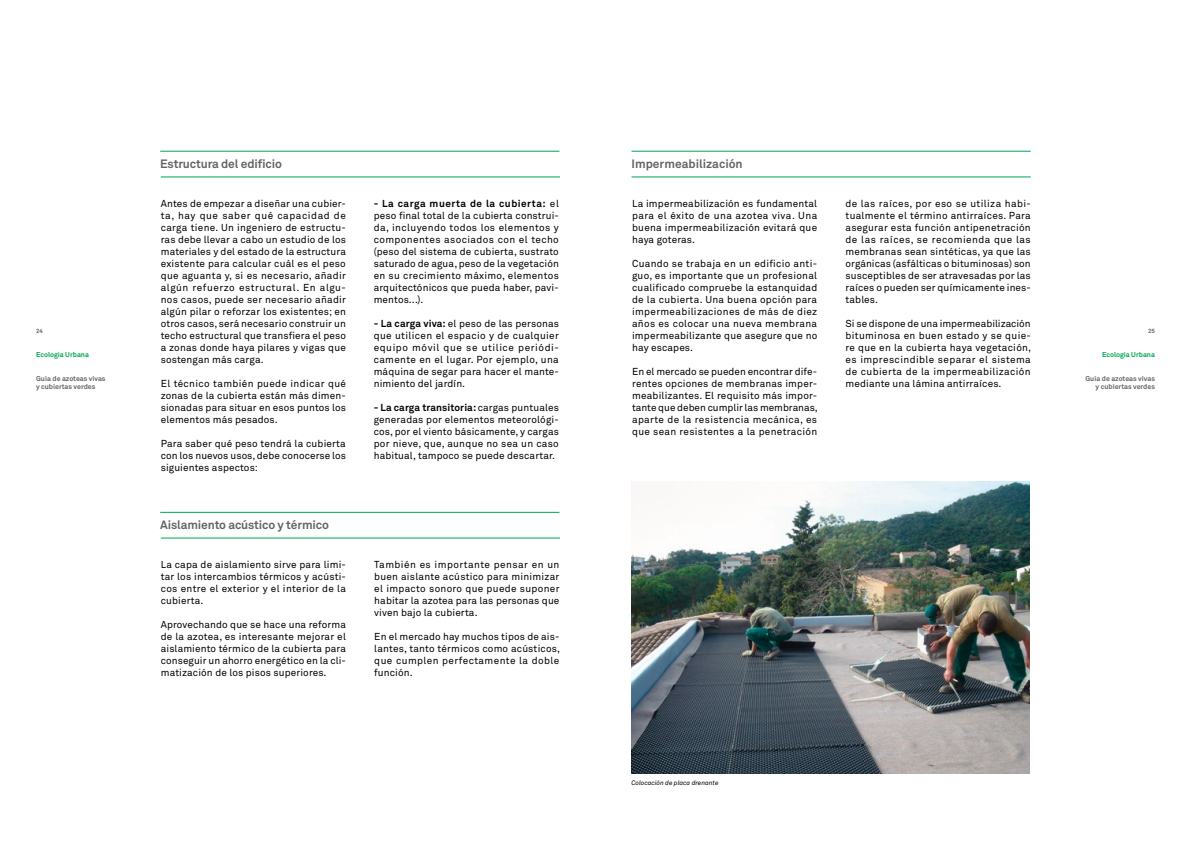
<style>
.page{position:relative;width:1191px;height:842px;background:#fff}
.page>*{position:absolute;margin:0;border:0;box-sizing:border-box;transform-origin:0 0}
.t1{font:700 12px "Akkurat";letter-spacing:-.01em;color:#636466}
.Estilo_de_párrafo_1{font:10px/12px "Akkurat";letter-spacing:.01em;color:#000;text-align:justify}
.t2{font:700 7px/8.4px "Akkurat";color:#636466}
.t3{font:700 7px "Akkurat";color:#00a651}
.t4{font:italic 6.5px "Akkurat";color:#000}
.t5{font:700 6px "Akkurat";color:#636466}
.s1{font-weight:700}
</style>
<div class="page">
<hr style="left:631px;top:151px;width:399px;height:1px;background:#00a651">
<hr style="left:631px;top:177px;width:399px;height:1px;background:#00a651">
<img style="left:631px;top:482px;width:398px;height:291px">
<hr style="left:160px;top:151px;width:399px;height:1px;background:#00a651">
<hr style="left:160px;top:512px;width:399px;height:1px;background:#00a651">
<hr style="left:161px;top:177px;width:399px;height:1px;background:#00a651">
<hr style="left:161px;top:538px;width:399px;height:1px;background:#00a651">
<p class="t1" style="left:631px;top:156px;width:113px">Impermeabilización</p>
<p class="Estilo_de_párrafo_1" style="left:632px;top:198px;width:187px">La impermeabilización es fundamental para el éxito de una azotea viva. Una buena impermeabilización evitará que haya goteras.</p>
<p class="Estilo_de_párrafo_1" style="left:632px;top:258px;width:187px">Cuando se trabaja en un edificio anti&shy;guo, es importante que un profesional cualificado compruebe la estanquidad de la cubierta. Una buena opción para impermeabilizaciones de más de diez años es colocar una nueva membrana impermeabilizante que asegure que no hay escapes.</p>
<p class="Estilo_de_párrafo_1" style="left:632px;top:366px;width:187px">En el mercado se pueden encontrar dife&shy;rentes opciones de membranas imper&shy;meabilizantes. El requisito más impor&shy;tante que deben cumplir las membranas, aparte de la resistencia mecánica, es que sean resistentes a la penetración</p>
<p class="t1" style="left:160px;top:156px;width:123px">Estructura del edificio</p>
<p class="Estilo_de_párrafo_1" style="left:161px;top:198px;width:187px">Antes de empezar a diseñar una cubier&shy;ta, hay que saber qué capacidad de carga tiene. Un ingeniero de estructu&shy;ras debe llevar a cabo un estudio de los materiales y del estado de la estructura existente para calcular cuál es el peso que aguanta y, si es necesario, añadir algún refuerzo estructural. En algu&shy;nos casos, puede ser necesario añadir algún pilar o reforzar los existentes; en otros casos, será necesario construir un techo estructural que transfiera el peso a zonas donde haya pilares y vigas que sostengan más carga.</p>
<p class="Estilo_de_párrafo_1" style="left:161px;top:378px;width:187px">El técnico también puede indicar qué zonas de la cubierta están más dimen&shy;sionadas para situar en esos puntos los elementos más pesados.</p>
<p class="Estilo_de_párrafo_1" style="left:161px;top:438px;width:187px">Para saber qué peso tendrá la cubierta con los nuevos usos, debe conocerse los siguientes aspectos:</p>
<p class="Estilo_de_párrafo_1" style="left:374px;top:198px;width:187px"><span class="s1">- La carga muerta de la cubierta:</span> el peso final total de la cubierta construi&shy;da, incluyendo todos los elementos y componentes asociados con el techo (peso del sistema de cubierta, sustrato saturado de agua, peso de la vegetación en su crecimiento máximo, elementos arquitectónicos que pueda haber, pavi&shy;mentos...).</p>
<p class="Estilo_de_párrafo_1" style="left:374px;top:318px;width:187px"><span class="s1">- La carga viva:</span> el peso de las personas que utilicen el espacio y de cualquier equipo móvil que se utilice periódi&shy;camente en el lugar. Por ejemplo, una máquina de segar para hacer el mante&shy;nimiento del jardín.</p>
<p class="Estilo_de_párrafo_1" style="left:374px;top:402px;width:187px"><span class="s1">- La carga transitoria:</span> cargas puntuales generadas por elementos meteorológi&shy;cos, por el viento básicamente, y cargas por nieve, que, aunque no sea un caso habitual, tampoco se puede descartar.</p>
<p class="Estilo_de_párrafo_1" style="left:845px;top:198px;width:187px">de las raíces, por eso se utiliza habi&shy;tualmente el término antirraíces. Para asegurar esta función antipenetración de las raíces, se recomienda que las membranas sean sintéticas, ya que las orgánicas (asfálticas o bituminosas) son susceptibles de ser atravesadas por las raíces o pueden ser químicamente ines&shy;tables.</p>
<p class="Estilo_de_párrafo_1" style="left:845px;top:318px;width:187px">Si se dispone de una impermeabilización bituminosa en buen estado y se quie&shy;re que en la cubierta haya vegetación, es imprescindible separar el sistema de cubierta de la impermeabilización mediante una lámina antirraíces.</p>
<p class="t5" style="left:36px;top:327px;width:8px">24</p>
<p class="t5" style="left:1148px;top:327px;width:8px">25</p>
<p class="t3" style="left:36px;top:351px;width:54px">Ecología Urbana</p>
<p class="t2" style="left:36px;top:374px;width:71px">Guía de azoteas vivas y cubiertas verdes</p>
<p class="t3" style="left:1102px;top:351px;width:54px">Ecología Urbana</p>
<p class="t2" style="left:1085px;top:374px;width:71px;text-align:right">Guía de azoteas vivas y cubiertas verdes</p>
<p class="t1" style="left:160px;top:517px;width:170px">Aislamiento acústico y térmico</p>
<p class="Estilo_de_párrafo_1" style="left:161px;top:559px;width:187px">La capa de aislamiento sirve para limi&shy;tar los intercambios térmicos y acústi&shy;cos entre el exterior y el interior de la cubierta.</p>
<p class="Estilo_de_párrafo_1" style="left:161px;top:619px;width:187px">Aprovechando que se hace una reforma de la azotea, es interesante mejorar el aislamiento térmico de la cubierta para conseguir un ahorro energético en la cli&shy;matización de los pisos superiores.</p>
<p class="Estilo_de_párrafo_1" style="left:374px;top:559px;width:187px">También es importante pensar en un buen aislante acústico para minimizar el impacto sonoro que puede suponer habitar la azotea para las personas que viven bajo la cubierta.</p>
<p class="Estilo_de_párrafo_1" style="left:374px;top:631px;width:187px">En el mercado hay muchos tipos de ais&shy;lantes, tanto térmicos como acústicos, que cumplen perfectamente la doble función.</p>
<p class="t4" style="left:631px;top:779px;width:88px">Colocación de placa drenante</p>
</div>
